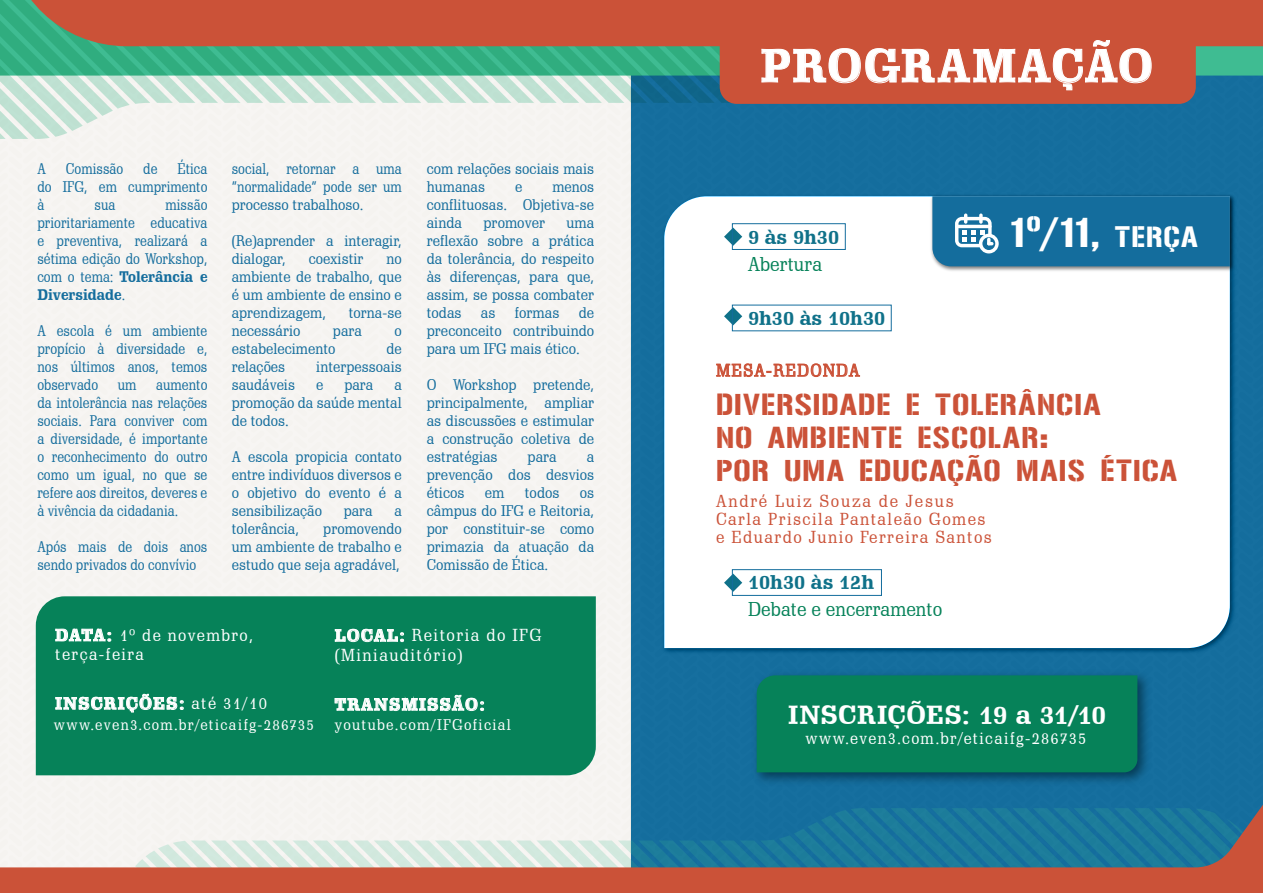
<style>
.page{position:relative;width:1263px;height:893px;background:#fff}
.page>*{position:absolute;margin:0;border:0;box-sizing:border-box;transform-origin:0 0}
.t1{font:700 45.75px "Schadow BT";letter-spacing:.035em;color:#fff}
.t2{font:36.6px "Gunplay";color:#fff}
.t3{font:26.4px/33px "Gunplay";letter-spacing:.04em;color:#cb5238}
.t4{font:700 25.65px "Schadow BT";letter-spacing:.01em;color:#fff}
.t5{font:700 19.5px "Schadow BT";color:#0f7189}
.t6{font:19.5px "Schadow BT";color:#068259}
.t7{font:16.95px/18px "Schadow BT";letter-spacing:.08em;color:#cb5238}
.t8{font:16.95px/19.5px "Schadow BT";letter-spacing:.08em;color:#fff}
.t9{font:700 16.5px "Schadow BT";letter-spacing:.08em;color:#fff}
.t10{font:16.5px/19.5px "Schadow BT";letter-spacing:.08em;color:#fff}
.t11{font:16.35px "Schadow BT";letter-spacing:.08em;color:#fff}
.t12{font:15px/18px "Schadow BT";color:#146d9d;text-align:justify}
.t13{font:15px/18px "Schadow BT";color:#146d9d;text-align:justify;scale:.92 1}
.t14{font:15px "Schadow BT";letter-spacing:.08em;color:#fff}
.s1{font-weight:700}
.s2{font-weight:400}
.s3{font-weight:700;font-size:16.5px}
.s4{font-size:25.65px}
.s5{font-size:37.8px}
</style>
<div class="page">
<div style="left:0;top:0;width:632px;height:893px;background:#f6f4f1"></div>
<div style="left:630px;top:0;width:632px;height:892px;background:#146d9d"></div>
<div style="left:1196px;top:46px;width:67px;height:30px;background:#3fbc92"></div>
<div style="left:1152px;top:0;width:111px;height:46px;background:#cb5238"></div>
<div style="left:1152px;top:3px;width:44px;height:101px;background:#cb5238"></div>
<svg style="left:0;top:0;width:1152px;height:139px"></svg>
<svg style="left:0;top:805px;width:1263px;height:88px"></svg>
<div style="left:36px;top:596px;width:560px;height:179px;background:#068259"></div>
<svg style="left:55px;top:628px;width:56px;height:14px"></svg>
<svg style="left:55px;top:694px;width:129px;height:18px;background:#52a88b"></svg>
<svg style="left:335px;top:629px;width:69px;height:13px"></svg>
<svg style="left:335px;top:695px;width:149px;height:16px;background:#5eae93"></svg>
<div style="left:664px;top:196px;width:566px;height:452px;background:#fff"></div>
<img style="left:929px;top:195px;width:306px;height:78px">
<svg style="left:932px;top:196px;width:298px;height:70px"></svg>
<div style="left:757px;top:675px;width:380px;height:97px;background:#068259"></div>
<svg style="left:724px;top:228px;width:18px;height:18px"></svg>
<svg style="left:724px;top:307px;width:18px;height:18px"></svg>
<svg style="left:724px;top:574px;width:18px;height:18px"></svg>
<svg style="left:716px;top:362px;width:144px;height:19px;background:#eec9c1"></svg>
<div style="left:732px;top:569px;width:150px;height:27px;border:1px solid #146d9d"></div>
<div style="left:732px;top:223px;width:113px;height:27px;border:1px solid #146d9d"></div>
<p class="t13" style="left:37px;top:159px;width:186px;text-indent:140px">Ética do IFG, em cumprimento à</p>
<p class="t13" style="left:37px;top:159px;width:11px">A</p>
<p class="t13" style="left:66px;top:159px;width:64px">Comissão</p>
<p class="t13" style="left:143px;top:159px;width:17px">de</p>
<p class="t13" style="left:37px;top:195px;width:186px;text-indent:128px">missão prioritariamente educativa e preventiva, realizará a sétima edição do Workshop, com o tema: <span class="s1">Tolerância e Diversidade</span>.</p>
<p class="t13" style="left:37px;top:321px;width:186px">A escola é um ambiente propício à diversidade e, nos últimos anos, temos observado</p>
<p class="t13" style="left:94px;top:195px;width:24px">sua</p>
<p class="t13" style="left:37px;top:375px;width:186px;text-indent:119px">aumento da intolerância nas relações sociais. Para conviver com a diversidade, é importante o reconhecimento do outro como um igual, no que se refere aos direitos, deveres e à vivência da cidadania.</p>
<p class="t13" style="left:37px;top:537px;width:186px">Após mais de dois anos sendo privados do convívio</p>
<p class="t13" style="left:118px;top:375px;width:22px">um</p>
<p class="t13" style="left:232px;top:159px;width:186px">social, retornar a uma “normalidade” pode ser um processo trabalhoso.</p>
<p class="t12" style="left:232px;top:231px;width:172px">(Re)aprender a interagir, dialogar,</p>
<p class="t12" style="left:309px;top:249px;width:56px">coexistir</p>
<p class="t12" style="left:232px;top:249px;width:172px;text-indent:155px">no ambiente de trabalho, que é um ambiente de ensino e aprendizagem,</p>
<p class="t12" style="left:349px;top:303px;width:55px">torna-se</p>
<p class="t12" style="left:232px;top:321px;width:70px">necessário</p>
<p class="t12" style="left:333px;top:321px;width:31px">para</p>
<p class="t12" style="left:394px;top:321px;width:9px">o</p>
<p class="t12" style="left:232px;top:339px;width:105px">estabelecimento</p>
<p class="t12" style="left:386px;top:339px;width:17px">de</p>
<p class="t12" style="left:232px;top:357px;width:55px">relações</p>
<p class="t12" style="left:316px;top:357px;width:87px">interpessoais</p>
<p class="t12" style="left:232px;top:375px;width:65px">saudáveis</p>
<p class="t12" style="left:316px;top:375px;width:9px">e</p>
<p class="t12" style="left:344px;top:375px;width:31px">para</p>
<p class="t12" style="left:232px;top:375px;width:172px;text-indent:163px">a promoção da saúde mental de todos.</p>
<p class="t12" style="left:232px;top:447px;width:172px">A escola propicia contato entre indivíduos diversos e o objetivo do evento é a sensibilização</p>
<p class="t12" style="left:344px;top:501px;width:31px">para</p>
<p class="t12" style="left:394px;top:501px;width:9px">a</p>
<p class="t12" style="left:232px;top:519px;width:69px">tolerância,</p>
<p class="t12" style="left:232px;top:519px;width:172px;text-indent:92px">promovendo um ambiente de trabalho e estudo que seja agradável,</p>
<p class="t12" style="left:427px;top:159px;width:169px">com relações sociais mais humanas</p>
<p class="t12" style="left:427px;top:177px;width:169px;text-indent:126px">menos conflituosas. Objetiva-se ainda</p>
<p class="t12" style="left:515px;top:177px;width:9px">e</p>
<p class="t12" style="left:427px;top:213px;width:169px;text-indent:140px">uma reflexão sobre a prática da tolerância, do respeito às diferenças, para que, assim, se possa combater todas</p>
<p class="t12" style="left:483px;top:213px;width:63px">promover</p>
<p class="t12" style="left:481px;top:303px;width:16px">as</p>
<p class="t12" style="left:515px;top:303px;width:46px">formas</p>
<p class="t12" style="left:427px;top:303px;width:169px;text-indent:152px">de preconceito contribuindo para um IFG mais ético.</p>
<p class="t12" style="left:427px;top:375px;width:169px">O Workshop pretende, principalmente, ampliar as discussões e estimular a construção coletiva de estratégias</p>
<p class="t12" style="left:427px;top:447px;width:169px;text-indent:160px">a prevenção dos desvios éticos</p>
<p class="t12" style="left:528px;top:447px;width:31px">para</p>
<p class="t12" style="left:485px;top:483px;width:21px">em</p>
<p class="t12" style="left:525px;top:483px;width:36px">todos</p>
<p class="t12" style="left:427px;top:483px;width:169px;text-indent:153px">os câmpus do IFG e Reitoria, por constituir-se como primazia da atuação da Comissão de Ética.</p>
<p class="t10" style="left:55px;top:625px;width:200px"><span class="s1">DATA:</span> 1º de novembro, terça-feira</p>
<p class="t9" style="left:55px;top:693px;width:213px">INSCRIÇÕES: <span class="s2">até 31/10</span></p>
<p class="t14" style="left:54px;top:716px;width:261px">www.even3.com.br/eticaifg-286735</p>
<p class="t8" style="left:335px;top:625px;width:208px"><span class="s3">LOCAL:</span> Reitoria do IFG (Miniauditório)</p>
<p class="t9" style="left:335px;top:694px;width:152px">TRANSMISSÃO:</p>
<p class="t14" style="left:335px;top:715px;width:178px">youtube.com/IFGoficial</p>
<h1 class="t1" style="left:761px;top:38px;width:394px">PROGRAMAÇÃO</h1>
<h3 class="t5" style="left:748px;top:225px;width:93px">9 às 9h30</h3>
<h3 class="t6" style="left:748px;top:252px;width:76px">Abertura</h3>
<h3 class="t5" style="left:748px;top:306px;width:139px">9h30 às 10h30</h3>
<p class="t7" style="left:716px;top:361px;width:145px">MESA-REDONDA</p>
<h2 class="t2" style="left:1011px;top:212px;width:188px">1º/11, <span class="s4">TERÇA</span></h2>
<h3 class="t3" style="left:716px;top:389px;width:462px">DIVERSIDADE E TOLERÂNCIA<br>NO AMBIENTE ESCOLAR<span class="s5">:<br></span>POR UMA EDUCAÇÃO MAIS ÉTICA</h3>
<p class="t7" style="left:716px;top:492px;width:278px">André Luiz Souza de Jesus<br>Carla Priscila Pantaleão Gomes e Eduardo Junio Ferreira Santos</p>
<h3 class="t5" style="left:748px;top:570px;width:128px">10h30 às 12h</h3>
<h3 class="t6" style="left:748px;top:597px;width:196px">Debate e encerramento</h3>
<h3 class="t4" style="left:788px;top:699px;width:319px">INSCRIÇÕES: 19 a 31/10</h3>
<p class="t11" style="left:806px;top:729px;width:282px">www.even3.com.br/eticaifg-286735</p>
</div>
